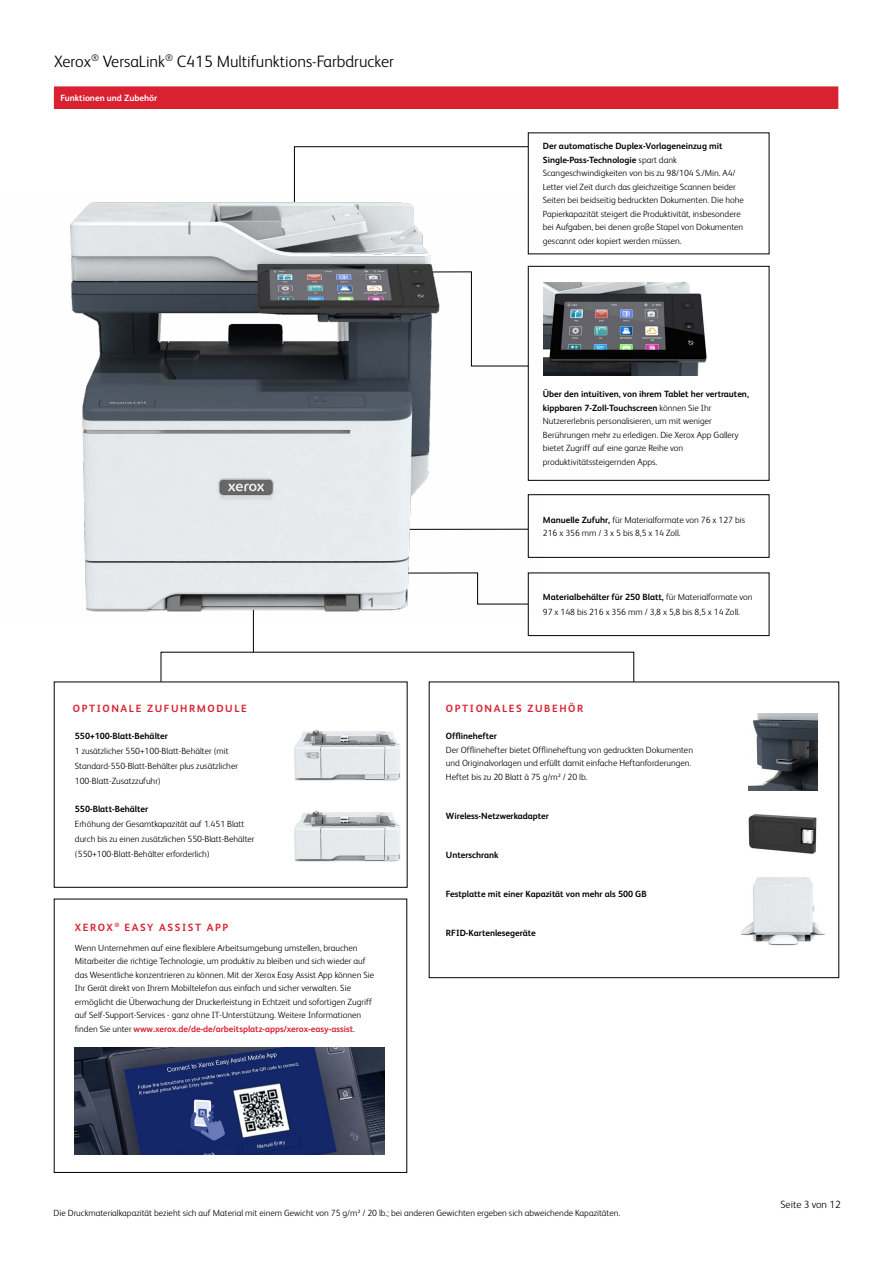
<style>
.page{position:relative;width:893px;height:1263px;background:#fff}
.page>*{position:absolute;margin:0;border:0;box-sizing:border-box;transform-origin:0 0}
.t1{font:300 16.5px "Xerox Sans";color:#000}
.t2{font:700 10.5px "Xerox Sans";letter-spacing:.15em;color:#d82231}
.t3{font:300 10.5px "Xerox Sans";color:#000}
.t4{font:300 9px/13.5px "Xerox Sans";color:#000}
.t5{font:700 9px "Xerox Sans";color:#000}
.t6{font:700 9px "Xerox Sans";color:#fff}
.s1{font-weight:700}
.s2{font-weight:700;color:#d82231}
</style>
<div class="page">
<svg style="left:429px;top:681px;width:410px;height:297px"></svg>
<img style="left:729px;top:844px;width:108px;height:119px">
<hr style="left:253px;top:585px;width:1px;height:67px;background:#000">
<div style="left:54px;top:87px;width:784px;height:21px;background:#d92231"></div>
<hr style="left:54px;top:108px;width:784px;height:1px;background:#d92231">
<svg style="left:54px;top:899px;width:353px;height:274px"></svg>
<svg style="left:544px;top:266px;width:225px;height:215px"></svg>
<svg style="left:544px;top:494px;width:225px;height:64px"></svg>
<svg style="left:54px;top:681px;width:354px;height:207px"></svg>
<svg style="left:527px;top:572px;width:242px;height:64px"></svg>
<svg style="left:294px;top:132px;width:475px;height:122px"></svg>
<img style="left:748px;top:713px;width:70px;height:77px">
<img style="left:294px;top:729px;width:106px;height:66px">
<img style="left:294px;top:810px;width:106px;height:66px">
<img style="left:544px;top:282px;width:169px;height:94px">
<img style="left:70px;top:195px;width:474px;height:423px">
<img style="left:75px;top:1048px;width:310px;height:106px">
<img style="left:742px;top:804px;width:82px;height:56px">
<h1 class="t1" style="left:54px;top:50px;width:341px">Xerox<sup>®</sup> VersaLink<sup>®</sup> C415 Multifunktions-Farbdrucker</h1>
<p class="t6" style="left:60px;top:92px;width:98px">Funktionen und Zubehör</p>
<p class="t4" style="left:543px;top:139px;width:203px"><span class="s1">Der automatische Duplex-Vorlageneinzug mit Single-Pass-Technologie</span> spart dank Scangeschwindigkeiten von bis zu 98/104 S./Min. A4/ Letter viel Zeit durch das gleichzeitige Scannen beider Seiten bei beidseitig bedruckten Dokumenten. Die hohe Papierkapazität steigert die Produktivität, insbesondere bei Aufgaben, bei denen große Stapel von Dokumenten gescannt oder kopiert werden müssen.</p>
<p class="t4" style="left:543px;top:387px;width:208px"><span class="s1">Über den intuitiven, von ihrem Tablet her vertrauten, kippbaren 7-Zoll-Touchscreen</span> können Sie Ihr Nutzererlebnis personalisieren, um mit weniger Berührungen mehr zu erledigen. Die Xerox App Gallery bietet Zugriff auf eine ganze Reihe von produktivitätssteigernden Apps.</p>
<p class="t4" style="left:543px;top:512px;width:204px"><span class="s1">Manuelle Zufuhr,</span> für Materialformate von 76 x 127 bis<br>216 x 356 mm / 3 x 5 bis 8,5 x 14 Zoll.</p>
<p class="t4" style="left:543px;top:589px;width:211px;line-height:15px"><span class="s1">Materialbehälter für 250 Blatt,</span> für Materialformate von<br>97 x 148 bis 216 x 356 mm / 3,8 x 5,8 bis 8,5 x 14 Zoll.</p>
<p class="t2" style="left:73px;top:701px;width:175px">OPTIONALE ZUFUHRMODULE</p>
<p class="t2" style="left:446px;top:701px;width:139px">OPTIONALES ZUBEHÖR</p>
<p class="t5" style="left:75px;top:730px;width:95px">550+100-Blatt-Behälter</p>
<p class="t4" style="left:75px;top:743px;width:165px;line-height:15px">1 zusätzlicher 550+100-Blatt-Behälter (mit<br>Standard-550-Blatt-Behälter plus zusätzlicher<br>100-Blatt-Zusatzzufuhr)</p>
<p class="t5" style="left:75px;top:803px;width:75px">550-Blatt-Behälter</p>
<p class="t4" style="left:75px;top:816px;width:181px;line-height:15px">Erhöhung der Gesamtkapazität auf 1.451 Blatt durch bis zu einen zusätzlichen 550-Blatt-Behälter (550+100-Blatt-Behälter erforderlich)</p>
<p class="t5" style="left:446px;top:730px;width:52px">Offlinehefter</p>
<p class="t4" style="left:446px;top:743px;width:249px">Der Offlinehefter bietet Offlineheftung von gedruckten Dokumenten und Originalvorlagen und erfüllt damit einfache Heftanforderungen.<br>Heftet bis zu 20 Blatt à 75 g/m² / 20 lb.</p>
<p class="t5" style="left:446px;top:810px;width:105px">Wireless-Netzwerkadapter</p>
<p class="t5" style="left:446px;top:849px;width:54px">Unterschrank</p>
<p class="t5" style="left:446px;top:888px;width:202px">Festplatte mit einer Kapazität von mehr als 500 GB</p>
<p class="t5" style="left:446px;top:927px;width:91px">RFID-Kartenlesegeräte</p>
<p class="t2" style="left:75px;top:920px;width:155px">XEROX<sup>®</sup> EASY ASSIST APP</p>
<p class="t4" style="left:75px;top:940px;width:301px">Wenn Unternehmen auf eine flexiblere Arbeitsumgebung umstellen, brauchen Mitarbeiter die richtige Technologie, um produktiv zu bleiben und sich wieder auf das Wesentliche konzentrieren zu können. Mit der Xerox Easy Assist App können Sie Ihr Gerät direkt von Ihrem Mobiltelefon aus einfach und sicher verwalten. Sie ermöglicht die Überwachung der Druckerleistung in Echtzeit und sofortigen Zugriff auf Self-Support-Services - ganz ohne IT-Unterstützung. Weitere Informationen finden Sie unter <span class="s2">www.xerox.de/de-de/arbeitsplatz-apps/xerox-easy-assist</span>.</p>
<p class="t4" style="left:54px;top:1206px;width:568px">Die Druckmaterialkapazität bezieht sich auf Material mit einem Gewicht von 75 g/m² / 20 lb.; bei anderen Gewichten ergeben sich abweichende Kapazitäten.</p>
<p class="t3" style="left:780px;top:1198px;width:62px">Seite 3 von 12</p>
</div>
